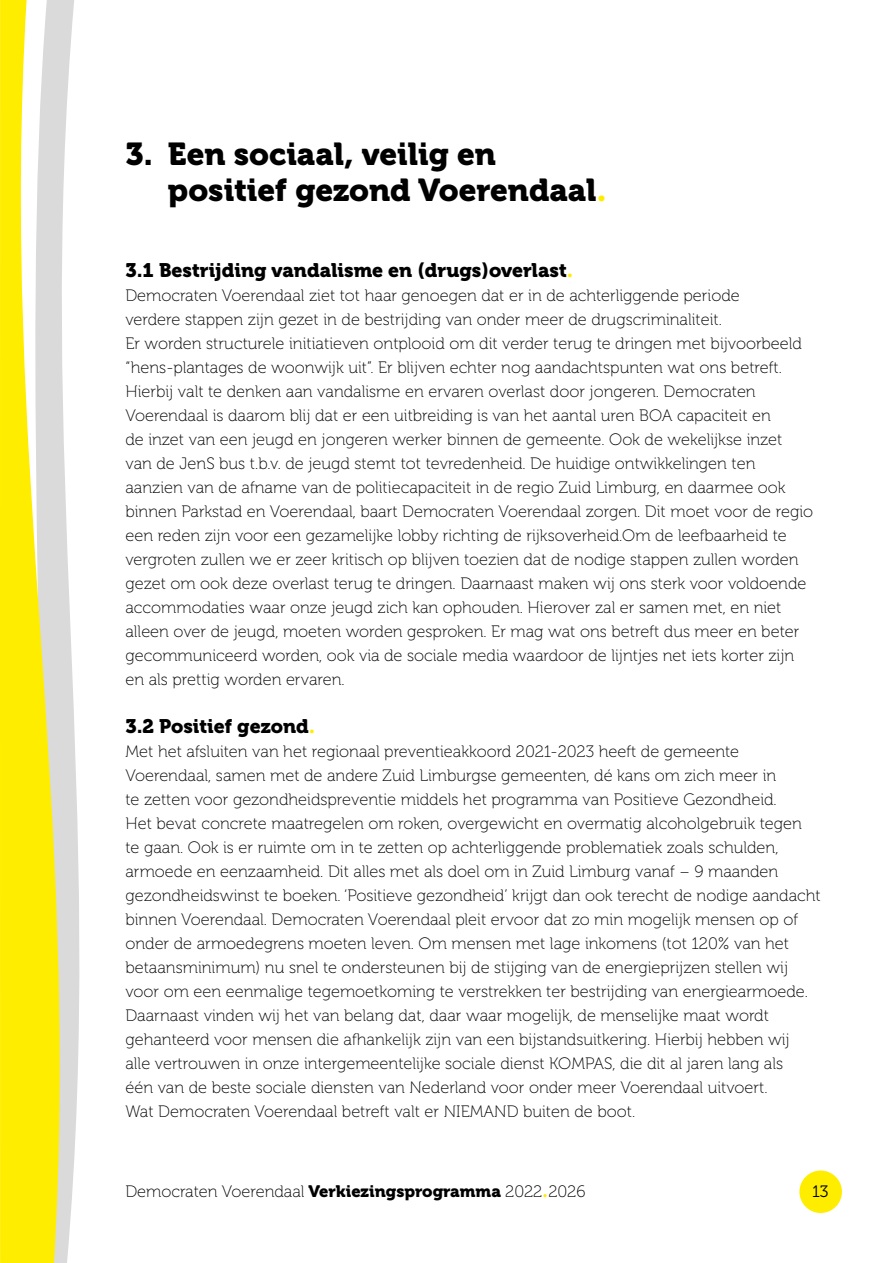
<style>
.page{position:relative;width:893px;height:1263px;background:#fff}
.page>*{position:absolute;margin:0;border:0;box-sizing:border-box;transform-origin:0 0}
.t1{font:31.5px/36px "Museo 900";color:#000}
.t2{font:19.5px "Museo 900";color:#000}
.t3{font:16.5px/24px "Museo 100";color:#000}
.t4{font:16.5px "Museo 300";color:#000}
.s1{font-family:"Tisa Pro";font-weight:700;color:#ffed00}
.s2{font-family:"Museo 900"}
</style>
<div class="page">
<svg style="left:0;top:0;width:80px;height:1263px"></svg>
<div style="left:799px;top:1170px;width:43px;height:43px;background:#ffed00;border-radius:50%"></div>
<h1 class="t1" style="left:168px;top:137px;width:440px;text-indent:-43px">3. Een sociaal, veilig en positief gezond Voerendaal<span class="s1">.</span></h1>
<p class="t2" style="left:125px;top:259px;width:449px">3.1 Bestrijding vandalisme en (drugs)overlast<span class="s1">.</span></p>
<p class="t3" style="left:125px;top:284px;width:689px">Democraten Voerendaal ziet tot haar genoegen dat er in de achterliggende periode<br>verdere stappen zijn gezet in de bestrijding van onder meer de drugscriminaliteit.<br>Er worden structurele initiatieven ontplooid om dit verder terug te dringen met bijvoorbeeld “hens-plantages de woonwijk uit”. Er blijven echter nog aandachtspunten wat ons betreft.<br>Hierbij valt te denken aan vandalisme en ervaren overlast door jongeren. Democraten Voerendaal is daarom blij dat er een uitbreiding is van het aantal uren BOA capaciteit en<br>de inzet van een jeugd en jongeren werker binnen de gemeente. Ook de wekelijkse inzet van de JenS bus t.b.v. de jeugd stemt tot tevredenheid. De huidige ontwikkelingen ten aanzien van de afname van de politiecapaciteit in de regio Zuid Limburg, en daarmee ook binnen Parkstad en Voerendaal, baart Democraten Voerendaal zorgen. Dit moet voor de regio een reden zijn voor een gezamelijke lobby richting de rijksoverheid.Om de leefbaarheid te vergroten zullen we er zeer kritisch op blijven toezien dat de nodige stappen zullen worden gezet om ook deze overlast terug te dringen. Daarnaast maken wij ons sterk voor voldoende accommodaties waar onze jeugd zich kan ophouden. Hierover zal er samen met, en niet alleen over de jeugd, moeten worden gesproken. Er mag wat ons betreft dus meer en beter gecommuniceerd worden, ook via de sociale media waardoor de lijntjes net iets korter zijn en als prettig worden ervaren.</p>
<p class="t2" style="left:125px;top:715px;width:191px">3.2 Positief gezond<span class="s1">.</span></p>
<p class="t3" style="left:125px;top:740px;width:697px">Met het afsluiten van het regionaal preventieakkoord 2021-2023 heeft de gemeente Voerendaal, samen met de andere Zuid Limburgse gemeenten, dé kans om zich meer in<br>te zetten voor gezondheidspreventie middels het programma van Positieve Gezondheid.<br>Het bevat concrete maatregelen om roken, overgewicht en overmatig alcoholgebruik tegen<br>te gaan. Ook is er ruimte om in te zetten op achterliggende problematiek zoals schulden, armoede en eenzaamheid. Dit alles met als doel om in Zuid Limburg vanaf – 9 maanden gezondheidswinst te boeken. ‘Positieve gezondheid’ krijgt dan ook terecht de nodige aandacht binnen Voerendaal. Democraten Voerendaal pleit ervoor dat zo min mogelijk mensen op of onder de armoedegrens moeten leven. Om mensen met lage inkomens (tot 120% van het betaansminimum) nu snel te ondersteunen bij de stijging van de energieprijzen stellen wij voor om een eenmalige tegemoetkoming te verstrekken ter bestrijding van energiearmoede.<br>Daarnaast vinden wij het van belang dat, daar waar mogelijk, de menselijke maat wordt gehanteerd voor mensen die afhankelijk zijn van een bijstandsuitkering. Hierbij hebben wij<br>alle vertrouwen in onze intergemeentelijke sociale dienst KOMPAS, die dit al jaren lang als<br>één van de beste sociale diensten van Nederland voor onder meer Voerendaal uitvoert.<br>Wat Democraten Voerendaal betreft valt er NIEMAND buiten de boot.</p>
<p class="t3" style="left:125px;top:1180px;width:462px">Democraten Voerendaal <span class="s2">Verkiezingsprogramma</span> 2022<span class="s1">.</span>2026</p>
<p class="t4" style="left:812px;top:1182px;width:18px">13</p>
</div>
